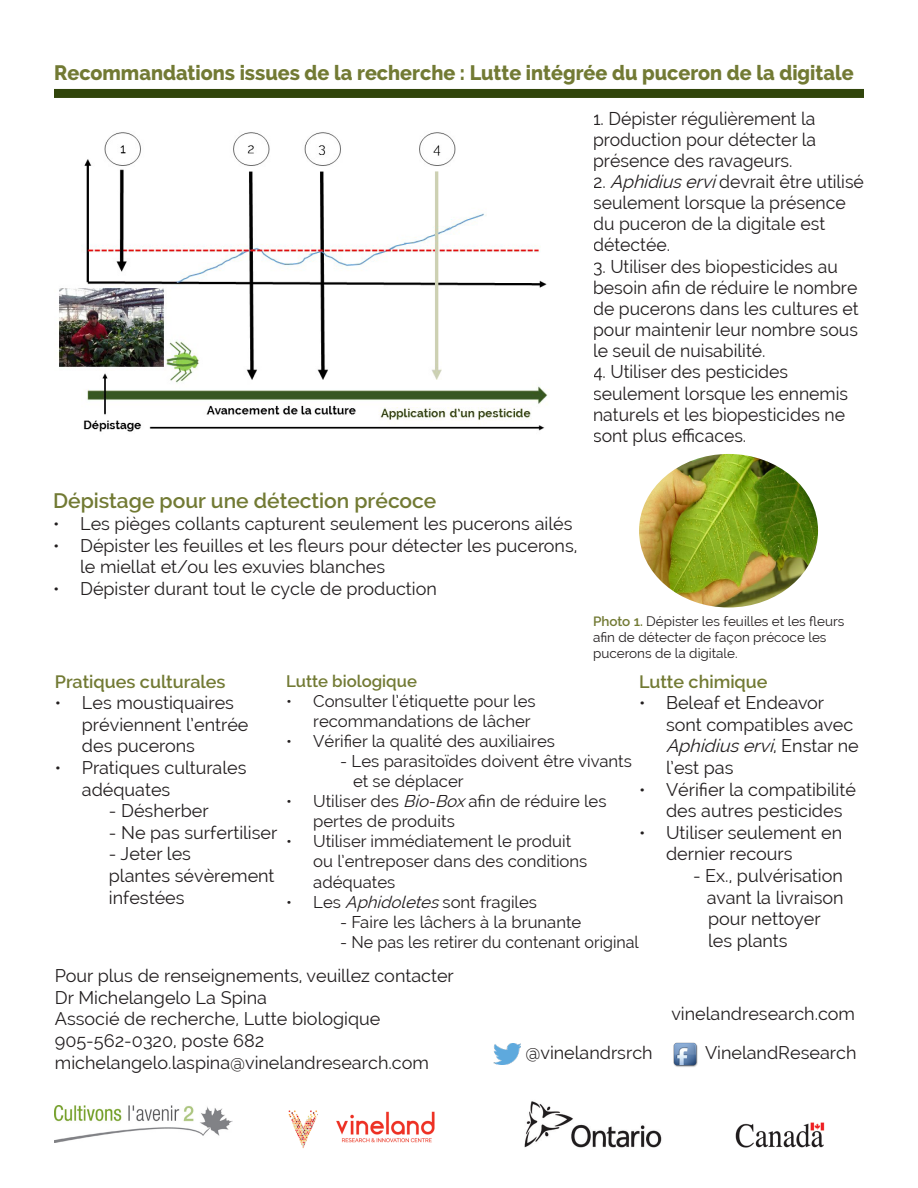
<style>
.page{position:relative;width:918px;height:1188px;background:#fff}
.page>*{position:absolute;margin:0;border:0;box-sizing:border-box;transform-origin:0 0}
.t1{font:800 21px "Raleway";color:#727a34;scale:.94 1}
.t2{font:600 21px "Raleway";color:#727a34}
.t3{font:18.15px/21.1px "Raleway";color:#231f20}
.t4{font:18px/21.6px "Raleway";color:#231f20}
.t5{font:600 18px "Raleway";color:#727a34}
.t6{font:16.65px/20.1px "Raleway";color:#231f20}
.t7{font:600 16.65px "Raleway";color:#727a34}
.t8{font:13.5px/16.2px "Raleway";color:#231f20}
.s1{font-style:italic}
.s2{font-weight:600;color:#727a34}
</style>
<div class="page">
<div style="left:54px;top:89px;width:810px;height:9px;background:#31450b"></div>
<img style="left:288px;top:1110px;width:147px;height:38px">
<img style="left:639px;top:454px;width:179px;height:154px">
<img style="left:493px;top:1043px;width:28px;height:22px">
<img style="left:673px;top:1042px;width:25px;height:25px">
<img style="left:58px;top:132px;width:490px;height:300px">
<img style="left:524px;top:1101px;width:138px;height:47px">
<img style="left:735px;top:1122px;width:90px;height:26px">
<img style="left:55px;top:1106px;width:177px;height:36px">
<p class="t1" style="left:54px;top:60px;width:852px">Recommandations issues de la recherche : Lutte intégrée du puceron de la digitale</p>
<p class="t3" style="left:593px;top:108px;width:225px;text-align:justify">1. Dépister régulièrement la production pour détecter la présence des ravageurs.</p>
<p class="t3" style="left:593px;top:171px;width:272px">2. <span class="s1">Aphidiuservi</span>devrait être utilisé seulement lorsque la présence du puceron de la digitale est détectée.</p>
<p class="t3" style="left:593px;top:256px;width:267px">3. Utiliser des biopesticides au besoin afin de réduire le nombre de pucerons dans les cultures et pour maintenir leur nombre sous le seuil de nuisabilité.</p>
<p class="t3" style="left:593px;top:361px;width:257px">4. Utiliser des pesticides seulement lorsque les ennemis naturels et les biopesticides ne sont plus efficaces.</p>
<p class="t2" style="left:53px;top:489px;width:385px">Dépistage pour une détection précoce</p>
<p class="t4" style="left:53px;top:513px;width:521px">• Les pièges collants capturent seulement les pucerons ailés</p>
<p class="t4" style="left:80px;top:534px;width:499px;text-indent:-27px">• Dépister les feuilles et les fleurs pour détecter les pucerons, le miellat et/ou les exuvies blanches</p>
<p class="t4" style="left:53px;top:578px;width:385px">• Dépister durant tout le cycle de production</p>
<p class="t8" style="left:593px;top:613px;width:253px"><span class="s2">Photo 1.</span> Dépister les feuilles et les fleurs afin de détecter de façon précoce les pucerons de la digitale.</p>
<p class="t5" style="left:55px;top:671px;width:172px">Pratiques culturales</p>
<p class="t4" style="left:82px;top:692px;width:168px;text-indent:-27px">• Les moustiquaires préviennent l’entrée des pucerons</p>
<p class="t4" style="left:82px;top:757px;width:166px;text-indent:-27px">• Pratiques culturales adéquates</p>
<p class="t4" style="left:109px;top:800px;width:101px">- Désherber</p>
<p class="t4" style="left:109px;top:822px;width:170px">- Ne pas surfertiliser</p>
<p class="t4" style="left:109px;top:843px;width:167px">- Jeter les<br>plantes sévèrement infestées</p>
<p class="t5" style="left:639px;top:671px;width:130px">Lutte chimique</p>
<p class="t4" style="left:666px;top:692px;width:194px;text-indent:-27px">• Beleaf et Endeavor sont compatibles avec<br><span class="s1">Aphidiuservi</span>, E n s t a r n e l’est pas</p>
<p class="t4" style="left:666px;top:778px;width:192px;text-indent:-27px">• Vérifier la compatibilité des autres pesticides</p>
<p class="t4" style="left:666px;top:822px;width:178px;text-indent:-27px">• Utiliser seulement en dernier recours</p>
<p class="t4" style="left:707px;top:865px;width:138px;text-indent:-14px">- Ex., pulvérisation avant la livraison pour nettoyer les plants</p>
<p class="t7" style="left:286px;top:671px;width:132px">Lutte biologique</p>
<p class="t6" style="left:286px;top:691px;width:251px;text-align:right">• Consulter l’étiquette pour les recommandations de lâcher</p>
<p class="t6" style="left:286px;top:731px;width:270px">• Vérifier la qualité des auxiliaires</p>
<p class="t6" style="left:353px;top:751px;width:280px;text-indent:-13px">- Les parasitoïdes doivent être vivants et se déplacer</p>
<p class="t6" style="left:313px;top:791px;width:295px;text-indent:-27px">• Utiliser des <span class="s1">Bio-Box</span>afin de réduire les pertes de produits</p>
<p class="t6" style="left:313px;top:831px;width:276px;text-indent:-27px">• Utiliser immédiatement le produit ou l’entreposer dans des conditions adéquates</p>
<p class="t6" style="left:286px;top:892px;width:252px">• Les <span class="s1">Aphidoletes</span>sont fragiles</p>
<p class="t6" style="left:340px;top:912px;width:243px">- Faire les lâchers à la brunante</p>
<p class="t6" style="left:340px;top:932px;width:300px">- Ne pas les retirer du contenant original</p>
<p class="t4" style="left:55px;top:965px;width:401px">Pour plus de renseignements, veuillez contacter</p>
<p class="t4" style="left:55px;top:987px;width:214px">Dr Michelangelo La Spina</p>
<p class="t4" style="left:55px;top:1008px;width:327px">Associé de recherche, Lutte biologique</p>
<p class="t4" style="left:55px;top:1030px;width:211px">905-562-0320, poste 682</p>
<p class="t4" style="left:55px;top:1051px;width:375px">michelangelo.laspina@vinelandresearch.com</p>
<p class="t4" style="left:671px;top:1003px;width:185px">vinelandresearch.com</p>
<p class="t4" style="left:526px;top:1042px;width:129px">@vinelandrsrch</p>
<p class="t4" style="left:705px;top:1042px;width:153px">VinelandResearch</p>
</div>
